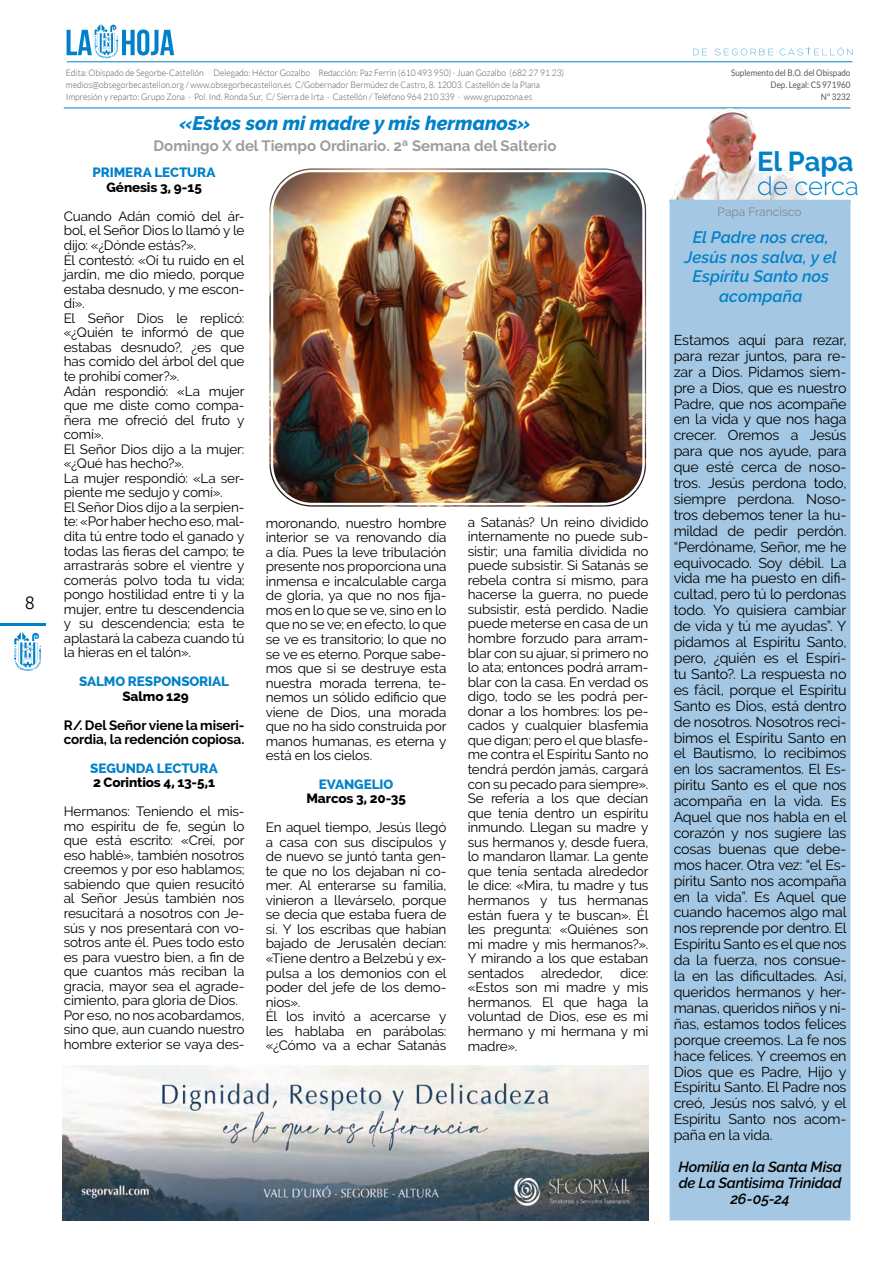
<style>
.page{position:relative;width:893px;height:1263px;background:#fff}
.page>*{position:absolute;margin:0;border:0;box-sizing:border-box;transform-origin:0 0}
.t1{font:700 27.3px "Raleway";color:#0081c9}
.t2{font:300 25.65px "Raleway";color:#0081c9}
.t3{font:italic 800 19.5px "Raleway";color:#0081c9}
.t4{font:300 18px "Ubuntu";color:#000}
.t5{font:italic 600 16.5px/19.5px "Raleway";letter-spacing:.005em;color:#0081c9;text-align:center}
.t6{font:700 15px "Raleway";color:#9d9d9c}
.t7{font:italic 600 14.7px/15.9px "Raleway";letter-spacing:-.01em;color:#000;text-align:center}
.t8{font:14.25px/15.9px "Raleway";letter-spacing:-.015em;color:#000;text-align:justify}
.t9{font:13.5px/14.5px "Raleway";letter-spacing:-.01em;color:#000}
.t10{font:800 13.5px "Raleway";letter-spacing:-.01em;color:#0081c9}
.t11{font:800 13.5px "Raleway";letter-spacing:-.01em;color:#000}
.t12{font:700 13.5px/14.5px "Raleway";letter-spacing:-.01em;color:#000}
.t13{font:12px "Raleway";color:#878787}
.t14{font:300 9px/12px "Lato";color:#575756;scale:.95 1}
.t15{font:9px/12px "Lato";color:#575756;text-align:right;scale:.9 1}
</style>
<div class="page">
<hr style="left:0;top:624px;width:46px;height:2px;background:#0081c9">
<svg style="left:14px;top:632px;width:27px;height:39px"></svg>
<hr style="left:64px;top:108px;width:786px;height:1px;background:#0081c9">
<svg style="left:693px;top:49px;width:14px;height:6px"></svg>
<svg style="left:715px;top:47px;width:137px;height:9px"></svg>
<hr style="left:67px;top:61px;width:785px;height:1px;background:#0081c9">
<svg style="left:67px;top:24px;width:107px;height:34px"></svg>
<img style="left:670px;top:107px;width:141px;height:93px">
<div style="left:670px;top:200px;width:180px;height:1020px;background:#a4c8e3"></div>
<img style="left:269px;top:169px;width:377px;height:337px">
<div style="left:266px;top:165px;width:384px;height:345px;border:2px solid #fff;border-radius:45px"></div>
<div style="left:271px;top:170px;width:374px;height:335px;border:2px solid #fff;border-radius:40px"></div>
<img style="left:63px;top:1065px;width:585px;height:155px">
<h3 class="t4" style="left:25px;top:591px;width:12px">8</h3>
<p class="t14" style="left:66px;top:66px;width:526px">Edita: Obispado de Segorbe-Castellón Delegado: Héctor Gozalbo Redacción: Paz Ferrin (610 493 950) · Juan Gozalbo (682 27 91 23) medios@obsegorbecastellon.org / www.obsegorbecastellon.es C/Gobernador Bermúdez de Castro, 8. 12003. Castellón de la Plana<br>Impresión y reparto: Grupo Zona · Pol. Ind. Ronda Sur, C/ Sierra de Irta · Castellón / Teléfono 964 210 339 · www.grupozona.es</p>
<h3 class="t3" style="left:180px;top:112px;width:352px">«Estos son mi madre y mis hermanos»</h3>
<p class="t6" style="left:154px;top:137px;width:404px">Domingo X del Tiempo Ordinario. 2ª Semana del Salterio</p>
<p class="t10" style="left:93px;top:165px;width:124px">PRIMERA LECTURA</p>
<p class="t11" style="left:106px;top:179px;width:97px">Génesis 3, 9-15</p>
<p class="t9" style="left:64px;top:209px;width:182px">Cuando Adán comió del ár&shy;bol, el Señor Dios lo llamó y le dijo: «¿Dónde estás?».<br>Él contestó: «Oí tu ruido en el jardín, me dio miedo, porque estaba desnudo, y me escon&shy;dí».<br>El Señor Dios le replicó: «¿Quién te informó de que estabas desnudo?, ¿es que has comido del árbol del que te prohibí comer?».<br>Adán respondió: «La mujer que me diste como compa&shy;ñera me ofreció del fruto y comí».<br>El Señor Dios dijo a la mujer: «¿Qué has hecho?».<br>La mujer respondió: «La ser&shy;piente me sedujo y comí».<br>El Señor Dios dijo a la serpien&shy;te: «Por haber hecho eso, mal&shy;dita tú entre todo el ganado y todas las fieras del campo; te arrastrarás sobre el vientre y comerás polvo toda tu vida; pongo hostilidad entre ti y la mujer, entre tu descendencia y su descendencia; esta te aplastará la cabeza cuando tú la hieras en el talón».</p>
<p class="t10" style="left:79px;top:674px;width:151px">SALMO RESPONSORIAL</p>
<p class="t11" style="left:122px;top:688px;width:68px">Salmo 129</p>
<p class="t12" style="left:64px;top:718px;width:182px">R/. Del Señor viene la miseri&shy;cordia, la redención copiosa.</p>
<p class="t10" style="left:90px;top:760px;width:129px">SEGUNDA LECTURA</p>
<p class="t11" style="left:93px;top:774px;width:124px">2 Corintios 4, 13-5,1</p>
<p class="t9" style="left:64px;top:804px;width:182px">Hermanos: Teniendo el mis&shy;mo espíritu de fe, según lo que está escrito: «Creí, por eso hablé», también nosotros creemos y por eso hablamos; sabiendo que quien resucitó al Señor Jesús también nos resucitará a nosotros con Je&shy;sús y nos presentará con vo&shy;sotros ante él. Pues todo esto es para vuestro bien, a fin de que cuantos más reciban la gracia, mayor sea el agrade&shy;cimiento, para gloria de Dios.<br>Por eso, no nos acobardamos, sino que, aun cuando nuestro hombre exterior se vaya des-</p>
<p class="t9" style="left:266px;top:515px;width:182px;text-align:justify">moronando, nuestro hombre interior se va renovando día a día. Pues la leve tribulación presente nos proporciona una inmensa e incalculable carga de gloria, ya que no nos fija&shy;mos en lo que se ve, sino en lo que no se ve; en efecto, lo que se ve es transitorio; lo que no se ve es eterno. Porque sabe&shy;mos que si se destruye esta nuestra morada terrena, te&shy;nemos un sólido edificio que viene de Dios, una morada que no ha sido construida por manos humanas, es eterna y está en los cielos.</p>
<p class="t10" style="left:319px;top:776px;width:76px">EVANGELIO</p>
<p class="t11" style="left:306px;top:791px;width:101px">Marcos 3, 20-35</p>
<p class="t9" style="left:266px;top:820px;width:182px">En aquel tiempo, Jesús llegó a casa con sus discípulos y de nuevo se juntó tanta gen&shy;te que no los dejaban ni co&shy;mer. Al enterarse su familia, vinieron a llevárselo, porque se decía que estaba fuera de sí. Y los escribas que habían bajado de Jerusalén decían: «Tiene dentro a Belzebú y ex&shy;pulsa a los demonios con el poder del jefe de los demo&shy;nios».<br>Él los invitó a acercarse y les hablaba en parábolas: «¿Cómo va a echar Satanás</p>
<p class="t9" style="left:468px;top:514px;width:182px;text-align:justify">a Satanás? Un reino dividido internamente no puede sub&shy;sistir; una familia dividida no puede subsistir. Si Satanás se rebela contra sí mismo, para hacerse la guerra, no puede subsistir, está perdido. Nadie puede meterse en casa de un hombre forzudo para arram&shy;blar con su ajuar, si primero no lo ata; entonces podrá arram&shy;blar con la casa. En verdad os digo, todo se les podrá per&shy;donar a los hombres: los pe&shy;cados y cualquier blasfemia que digan; pero el que blasfe&shy;me contra el Espíritu Santo no tendrá perdón jamás, cargará con su pecado para siempre».<br>Se refería a los que decían que tenía dentro un espíritu inmundo. Llegan su madre y sus hermanos y, desde fuera, lo mandaron llamar. La gente que tenía sentada alrededor le dice: «Mira, tu madre y tus hermanos y tus hermanas están fuera y te buscan». Él les pregunta: «Quiénes son mi madre y mis hermanos?».<br>Y mirando a los que estaban sentados</p>
<p class="t9" style="left:468px;top:966px;width:182px;text-align:justify;text-indent:152px">dice: «Estos son mi madre y mis hermanos. El que haga la voluntad de Dios, ese es mi hermano y mi hermana y mi madre».</p>
<p class="t9" style="left:541px;top:966px;width:63px">alrededor,</p>
<p class="t15" style="left:731px;top:66px;width:134px">Suplemento del B.O. del Obispado<br>Dep. Legal: CS 971960<br>Nº 3232</p>
<h1 class="t1" style="left:757px;top:146px;width:98px">El Papa</h1>
<h2 class="t2" style="left:757px;top:171px;width:103px">de cerca</h2>
<p class="t13" style="left:718px;top:205px;width:85px">Papa Francisco</p>
<p class="t5" style="left:684px;top:228px;width:154px">El Padre nos crea,<br>Jesús nos salva, y el<br>Espíritu Santo nos acompaña</p>
<p class="t8" style="left:674px;top:332px;width:174px">Estamos aquí para rezar, para rezar juntos, para re&shy;zar a Dios. Pidamos siem&shy;pre a Dios, que es nuestro Padre, que nos acompañe en la vida y que nos haga crecer. Oremos a Jesús para que nos ayude, para que esté cerca de noso&shy;tros. Jesús perdona todo, siempre perdona. Noso&shy;tros debemos tener la hu&shy;mildad de pedir perdón. “Perdóname, Señor, me he equivocado. Soy débil. La vida me ha puesto en difi&shy;cultad, pero tú lo perdonas todo. Yo quisiera cambiar de vida y tú me ayudas”. Y pidamos al Espíritu Santo, pero, ¿quién es el Espíri&shy;tu Santo?. La respuesta no es fácil, porque el Espíritu Santo es Dios, está dentro de nosotros. Nosotros reci&shy;bimos el Espíritu Santo en el Bautismo, lo recibimos en los sacramentos. El Es&shy;píritu Santo es el que nos acompaña en la vida. Es Aquel que nos habla en el corazón y nos sugiere las cosas buenas que debe&shy;mos hacer. Otra vez: “el Es&shy;píritu Santo nos acompaña en la vida”. Es Aquel que cuando hacemos algo mal nos reprende por dentro. El Espíritu Santo es el que nos da la fuerza, nos consue&shy;la en las dificultades. Así, queridos hermanos y her&shy;manas, queridos niños y ni&shy;ñas, estamos todos felices porque creemos. La fe nos hace felices. Y creemos en Dios que es Padre, Hijo y Espíritu Santo. El Padre nos creó, Jesús nos salvó, y el Espíritu Santo nos acom&shy;paña en la vida.</p>
<p class="t7" style="left:678px;top:1159px;width:165px">Homilía en la Santa Misa de La Santisima Trinidad<br>26-05-24</p>
</div>
